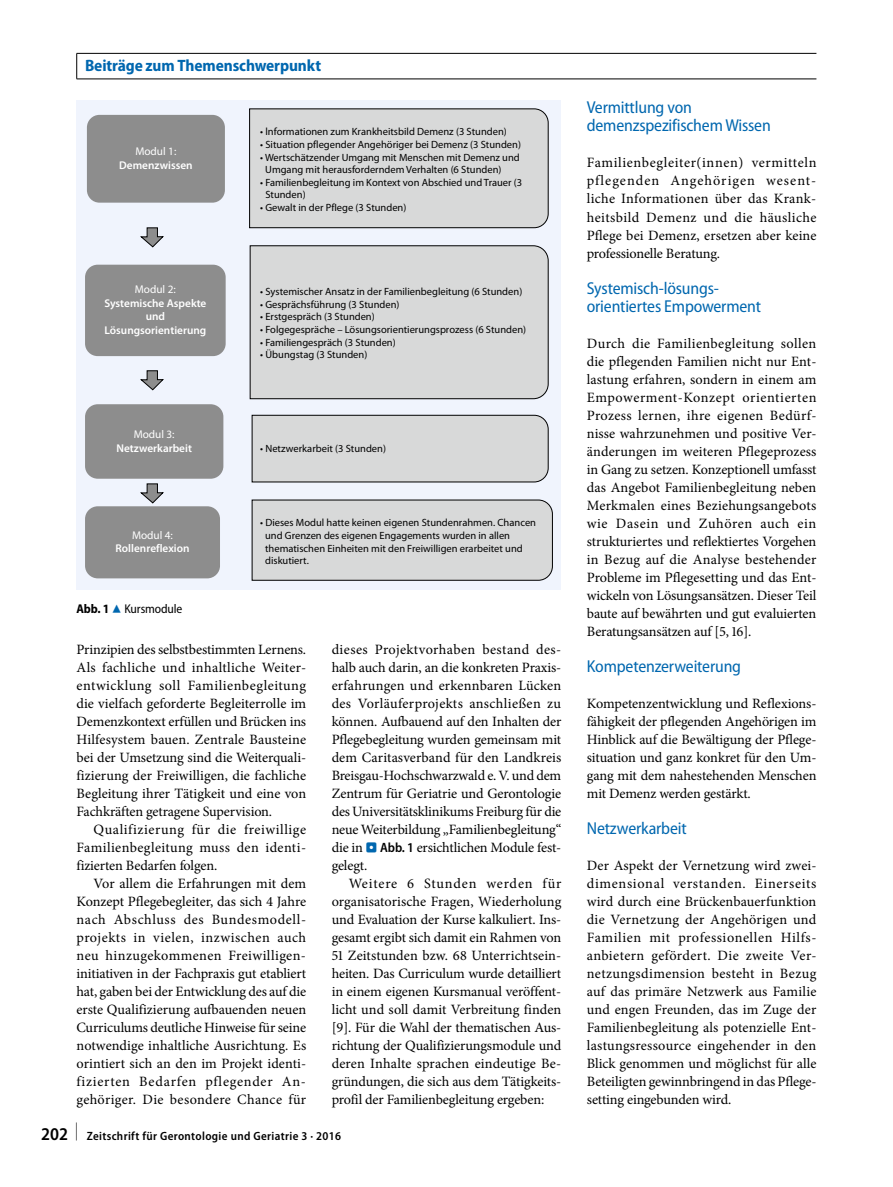
<style>
.page{position:relative;width:893px;height:1187px;background:#fff}
.page>*{position:absolute;margin:0;border:0;box-sizing:border-box;transform-origin:0 0}
.t1{font:semi-condensed 17.25px/18px "Myriad Pro";letter-spacing:-.01em;color:#0067af}
.t2{font:16.5px "Myriad Pro Bold Semi Cn 2";letter-spacing:-.005em;color:#0067af}
.t3{font:14.25px/18px "Minion Pro";letter-spacing:-.01em;color:#000;text-align:justify}
.t4{font:semi-condensed 12.75px "Myriad Pro";letter-spacing:-.01em;color:#000}
.t5{font:12px "Myriad Pro Semibold Semi Cn 2";letter-spacing:.03em;color:#000}
.t6{font:600 11.25px/13.5px "Myriad Pro";color:#fff;text-align:center}
.t7{font:11.25px "Myriad Pro";color:#fff}
.t8{font:10.5px/12.6px "Myriad Pro";color:#000}
.s1{font-weight:700}
.s2{font-family:"Blik Buttons";font-stretch:normal;font-size:13.5px;color:#0067af}
.s3{font-family:"Blik Buttons";font-size:13.5px;color:#0067af}
.s4{font-family:"Myriad Pro";font-weight:600;font-stretch:semi-condensed;font-size:13.5px}
.s5{font-family:"Myriad Pro";font-weight:600;font-stretch:semi-condensed;font-size:18px}
</style>
<div class="page">
<div style="left:77px;top:100px;width:484px;height:489px;background:#f0f4fd"></div>
<div style="left:87px;top:115px;width:138px;height:88px;background:#8d8d8d;border-radius:13px"></div>
<div style="left:85px;top:265px;width:141px;height:91px;background:#8d8d8d;border-radius:13px"></div>
<div style="left:85px;top:404px;width:138px;height:74px;background:#8d8d8d;border-radius:13px"></div>
<div style="left:85px;top:506px;width:135px;height:72px;background:#8d8d8d;border-radius:13px"></div>
<div style="left:249px;top:108px;width:300px;height:120px;background:#d8d9d9"></div>
<div style="left:251px;top:414px;width:298px;height:68px;background:#d8d9d9"></div>
<div style="left:251px;top:499px;width:302px;height:82px;background:#d8d9d9"></div>
<div style="left:249px;top:245px;width:300px;height:154px;background:#d8d9d9"></div>
<svg style="left:140px;top:227px;width:24px;height:21px"></svg>
<svg style="left:140px;top:370px;width:24px;height:21px"></svg>
<svg style="left:140px;top:483px;width:24px;height:21px"></svg>
<hr style="left:77px;top:53px;width:739px;height:1px;background:#000">
<svg style="left:76px;top:54px;width:1px;height:25px"></svg>
<hr style="left:77px;top:79px;width:739px;height:1px;background:#000">
<p class="t2" style="left:85px;top:56px;width:238px">Beiträge zum Themenschwerpunkt</p>
<p class="t7" style="left:135px;top:145px;width:42px">Modul 1:</p>
<p class="t6" style="left:119px;top:158px;width:75px">Demenzwissen</p>
<p class="t7" style="left:135px;top:283px;width:42px">Modul 2:</p>
<p class="t6" style="left:104px;top:296px;width:103px">Systemische Aspekte und<br>Lösungsorientierung</p>
<p class="t7" style="left:134px;top:427px;width:42px">Modul 3:</p>
<p class="t6" style="left:116px;top:440px;width:77px">Netzwerkarbeit</p>
<p class="t7" style="left:132px;top:528px;width:42px">Modul 4:</p>
<p class="t6" style="left:116px;top:541px;width:75px">Rollenreflexion</p>
<p class="t4" style="left:77px;top:601px;width:107px"><span class="s1">Abb. 1</span> <span class="s2">8</span> Kursmodule</p>
<p class="t8" style="left:260px;top:125px;width:248px">• lnformationen zum Krankheitsbild Demenz (3 Stunden)</p>
<p class="t8" style="left:260px;top:138px;width:262px">• Situation pflegender Angehöriger bei Demenz (3 Stunden)</p>
<p class="t8" style="left:265px;top:151px;width:256px;text-indent:-5px">• Wertschätzender Umgang mit Menschen mit Demenz und<br>Umgang mit herausforderndem Verhalten (6 Stunden)</p>
<p class="t8" style="left:265px;top:176px;width:258px;text-indent:-5px">• Familienbegleitung im Kontext von Abschied und Trauer (3<br>Stunden)</p>
<p class="t8" style="left:260px;top:201px;width:148px">• Gewalt in der PfIege (3 Stunden)</p>
<p class="t8" style="left:260px;top:285px;width:264px">• Systemischer Ansatz in der Familienbegleitung (6 Stunden)</p>
<p class="t8" style="left:260px;top:298px;width:141px">• Gesprächsführung (3 Stunden)</p>
<p class="t8" style="left:260px;top:310px;width:116px">• Erstgespräch (3 Stunden)</p>
<p class="t8" style="left:260px;top:323px;width:267px">• Folgegespräche – Lösungsorientierungsprozess (6 Stunden)</p>
<p class="t8" style="left:260px;top:335px;width:137px">• Familiengespräch (3 Stunden)</p>
<p class="t8" style="left:260px;top:348px;width:109px">• Übungstag (3 Stunden)</p>
<p class="t8" style="left:260px;top:442px;width:127px">• Netzwerkarbeit (3 Stunden)</p>
<p class="t8" style="left:265px;top:516px;width:272px;text-indent:-5px">• Dieses Modul hatte keinen eigenen Stundenrahmen. Chancen und Grenzen des eigenen Engagements wurden in allen thematischen Einheiten mit den Freiwilligen erarbeitet und diskutiert.</p>
<p class="t3" style="left:77px;top:640px;width:231px">Prinzipien des selbstbestimmten Lernens.<br>Als fachliche und inhaltliche Weiter&shy;entwicklung soll Familienbegleitung die vielfach geforderte Begleiterrolle im Demenzkontext erfüllen und Brücken ins Hilfesystem bauen. Zentrale Bausteine bei der Umsetzung sind die Weiterquali&shy;fizierung der Freiwilligen, die fachliche Begleitung ihrer Tätigkeit und eine von Fachkräften getragene Supervision.</p>
<p class="t3" style="left:77px;top:820px;width:231px;text-indent:17px">Qualifizierung für die freiwillige Familienbegleitung muss den identi&shy;fizierten Bedarfen folgen.</p>
<p class="t3" style="left:77px;top:874px;width:231px;text-indent:17px">Vor allem die Erfahrungen mit dem Konzept Pflegebegleiter, das sich 4 Jahre nach Abschluss des Bundesmodell&shy;projekts in vielen, inzwischen auch neu hinzugekommenen Freiwilligen&shy;initiativen in der Fachpraxis gut etabliert hat, gaben bei der Entwicklung des auf die erste Qualifizierung aufbauenden neuen Curriculums deutliche Hinweise für seine notwendige inhaltliche Ausrichtung. Es orintiert sich an den im Projekt identi&shy;fizierten Bedarfen pflegender An&shy;gehöriger. Die besondere Chance für</p>
<p class="t3" style="left:332px;top:640px;width:231px">dieses Projektvorhaben bestand des&shy;halb auch darin, an die konkreten Praxis&shy;erfahrungen und erkennbaren Lücken des Vorläuferprojekts anschließen zu können. Aufbauend auf den Inhalten der Pflegebegleitung wurden gemeinsam mit dem Caritasverband für den Landkreis Breisgau-Hochschwarzwald e. V. und dem Zentrum für Geriatrie und Gerontologie des Universitätsklinikums Freiburg für die neue Weiterbildung „Familienbegleitung“ die in <span class="s3">.</span> <span class="s4">Abb. 1</span> ersichtlichen Module fest&shy;gelegt.</p>
<p class="t3" style="left:332px;top:874px;width:231px;text-indent:17px">Weitere 6 Stunden werden für organisatorische Fragen, Wiederholung und Evaluation der Kurse kalkuliert. Ins&shy;gesamt ergibt sich damit ein Rahmen von 51 Zeitstunden bzw. 68 Unterrichtsein&shy;heiten. Das Curriculum wurde detailliert in einem eigenen Kursmanual veröffent&shy;licht und soll damit Verbreitung finden [9]. Für die Wahl der thematischen Aus&shy;richtung der Qualifizierungsmodule und deren Inhalte sprachen eindeutige Be&shy;gründungen, die sich aus dem Tätigkeits&shy;profil der Familienbegleitung ergeben:</p>
<p class="t5" style="left:41px;top:1129px;width:302px"><span class="s5">202</span> <sup>|</sup> Zeitschrift für Gerontologie und Geriatrie 3 · 2016</p>
<p class="t1" style="left:587px;top:99px;width:186px">Vermittlung von demenzspezifischem Wissen</p>
<p class="t3" style="left:587px;top:154px;width:231px">Familienbegleiter(innen) vermitteln pflegenden Angehörigen wesent&shy;liche Informationen über das Krank&shy;heitsbild Demenz und die häusliche Pflege bei Demenz, ersetzen aber keine professionelle Beratung.</p>
<p class="t1" style="left:587px;top:279px;width:176px">Systemisch-lösungs&shy;orientiertes Empowerment</p>
<p class="t3" style="left:587px;top:334px;width:231px">Durch die Familienbegleitung sollen die pflegenden Familien nicht nur Ent&shy;lastung erfahren, sondern in einem am Empowerment-Konzept orientierten Prozess lernen, ihre eigenen Bedürf&shy;nisse wahrzunehmen und positive Ver&shy;änderungen im weiteren Pflegeprozess in Gang zu setzen. Konzeptionell umfasst das Angebot Familienbegleitung neben Merkmalen eines Beziehungsangebots wie Dasein und Zuhören auch ein strukturiertes und reflektiertes Vorgehen in Bezug auf die Analyse bestehender Probleme im Pflegesetting und das Ent&shy;wickeln von Lösungsansätzen. Dieser Teil baute auf bewährten und gut evaluierten Beratungsansätzen auf [5, 16].</p>
<p class="t1" style="left:587px;top:657px;width:156px">Kompetenzerweiterung</p>
<p class="t3" style="left:587px;top:694px;width:231px">Kompetenzentwicklung und Reflexions&shy;fähigkeit der pflegenden Angehörigen im Hinblick auf die Bewältigung der Pflege&shy;situation und ganz konkret für den Um&shy;gang mit dem nahestehenden Menschen mit Demenz werden gestärkt.</p>
<p class="t1" style="left:587px;top:819px;width:101px">Netzwerkarbeit</p>
<p class="t3" style="left:587px;top:856px;width:231px">Der Aspekt der Vernetzung wird zwei&shy;dimensional verstanden. Einerseits wird durch eine Brückenbauerfunktion die Vernetzung der Angehörigen und Familien mit professionellen Hilfs&shy;anbietern gefördert. Die zweite Ver&shy;netzungsdimension besteht in Bezug auf das primäre Netzwerk aus Familie und engen Freunden, das im Zuge der Familienbegleitung als potenzielle Ent&shy;lastungsressource eingehender in den Blick genommen und möglichst für alle Beteiligten gewinnbringend in das Pflege&shy;setting eingebunden wird.</p>
</div>
